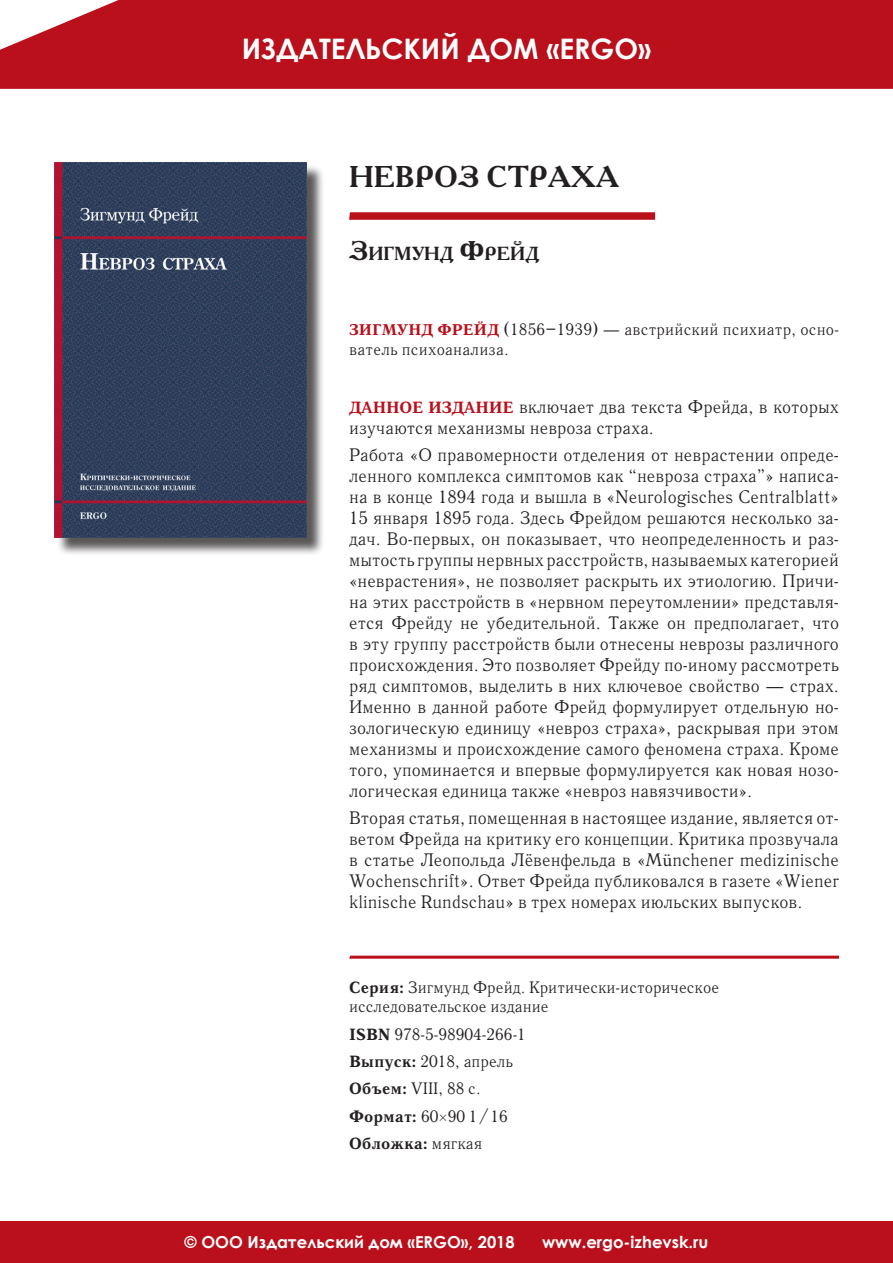
<style>
.page{position:relative;width:893px;height:1263px;background:#fff}
.page>*{position:absolute;margin:0;border:0;box-sizing:border-box;transform-origin:0 0}
.t1{font:700 30px "Academy C";color:#231f20}
.t2{font:700 28.2px "Century Gothic";color:#fff}
.t3{font:700 18.9px "Academy C";color:#231f20}
.текст{font:18px/21px "Quant Antiqua C";color:#231f20;text-align:justify}
.текст-2{font:16.5px/19.5px "Quant Antiqua C";color:#231f20}
.t4{font:700 16.5px "Century Gothic";color:#fff}
.t5{font:700 16.5px "Quant Antiqua C";color:#231f20}
.s1{font-size:27px}
.s2{font-weight:700;font-size:15.75px;color:#ba101b}
.s3{font-weight:700;font-size:16.5px;color:#ba101b}
.s4{font-family:"Minion Pro"}
.s5{font-weight:700}
.s6{font-family:"Times New Roman"}
.s7{font-weight:400}
</style>
<div class="page">
<div style="left:0;top:0;width:893px;height:89px;background:#ba101b"></div>
<div style="left:0;top:1221px;width:893px;height:42px;background:#ba101b"></div>
<svg style="left:349px;top:212px;width:306px;height:8px"></svg>
<svg style="left:349px;top:956px;width:490px;height:3px"></svg>
<div style="left:56px;top:164px;width:275px;height:398px;background:#231f20;opacity:.75"></div>
<img style="left:54px;top:162px;width:252px;height:375px">
<p class="t2" style="left:242px;top:27px;width:411px">Издательски й дом «ERGO»</p>
<p class="t1" style="left:349px;top:157px;width:271px">Невроз страха</p>
<p class="t3" style="left:349px;top:241px;width:191px"><span class="s1">З</span>игмунд <span class="s1">Ф</span>рейд</p>
<p class="текст-2" style="left:349px;top:320px;width:491px"><span class="s2">Зигмунд Фрейд</span> (1856–1939) — австрийский психиатр, осно&shy;ватель психоанализа.</p>
<p class="текст" style="left:349px;top:397px;width:491px"><span class="s3">Данное издание</span> включает два текста Фрейда, в которых изучаются механизмы невроза страха.</p>
<p class="текст" style="left:349px;top:445px;width:491px">Работа «О правомерности отделения от неврастении опреде&shy;ленного комплекса симптомов как “невроза страха”» написа&shy;на в конце 1894 года и вышла в «Neurologisches Centralblatt» 15 января 1895 года. Здесь Фрейдом решаются несколько за&shy;дач. Во-первых, он показывает, что неопределенность и раз&shy;мытость группы нервных расстройств, называемых категорией «неврастения», не позволяет раскрыть их этиологию. Причи&shy;на этих расстройств в «нервном переутомлении» представля&shy;ется Фрейду не убедительной. Также он предполагает, что в эту группу расстройств были отнесены неврозы различного происхождения. Это позволяет Фрейду по-иному рассмотреть ряд симптомов, выделить в них ключевое свойство — страх.<br>Именно в данной работе Фрейд формулирует отдельную но&shy;зологическую единицу «невроз страха», раскрывая при этом механизмы и происхождение самого феномена страха. Кроме того, упоминается и впервые формулируется как новая нозо&shy;логическая единица также «невроз навязчивости».</p>
<p class="текст" style="left:349px;top:808px;width:491px">Вторая статья, помещенная в настоящее издание, является от&shy;ветом Фрейда на критику его концепции. Критика прозвучала в статье Леопольда Лёвенфельда в «M<span class="s4">ü</span>nchener medizinische Wochenschrift». Ответ Фрейда публиковался в газете «Wiener klinische Rundschau» в трех номерах июльских выпусков.</p>
<p class="текст-2" style="left:349px;top:977px;width:372px"><span class="s5">Серия:</span> Зигмунд Фрейд. Критически-историческое исследовательское издание</p>
<p class="текст-2" style="left:349px;top:1024px;width:178px"><span class="s5">ISBN</span> 978-5-98904-266-1</p>
<p class="текст-2" style="left:349px;top:1052px;width:165px"><span class="s5">Выпуск:</span> 2018, апрель</p>
<p class="текст-2" style="left:349px;top:1079px;width:133px"><span class="s5">Объем:</span> VIII, 88 с.</p>
<p class="текст-2" style="left:349px;top:1106px;width:160px"><span class="s5">Формат:</span> 60<span class="s6">×</span>90 1/16</p>
<p class="t5" style="left:349px;top:1134px;width:135px">Обложка: <span class="s7">мягкая</span></p>
<p class="t4" style="left:185px;top:1230px;width:32px">© ООО</p>
<p class="t4" style="left:248px;top:1230px;width:269px">Издательский дом «ERGO», 2018</p>
<p class="t4" style="left:542px;top:1230px;width:168px">www.ergo-izhevsk.ru</p>
</div>
